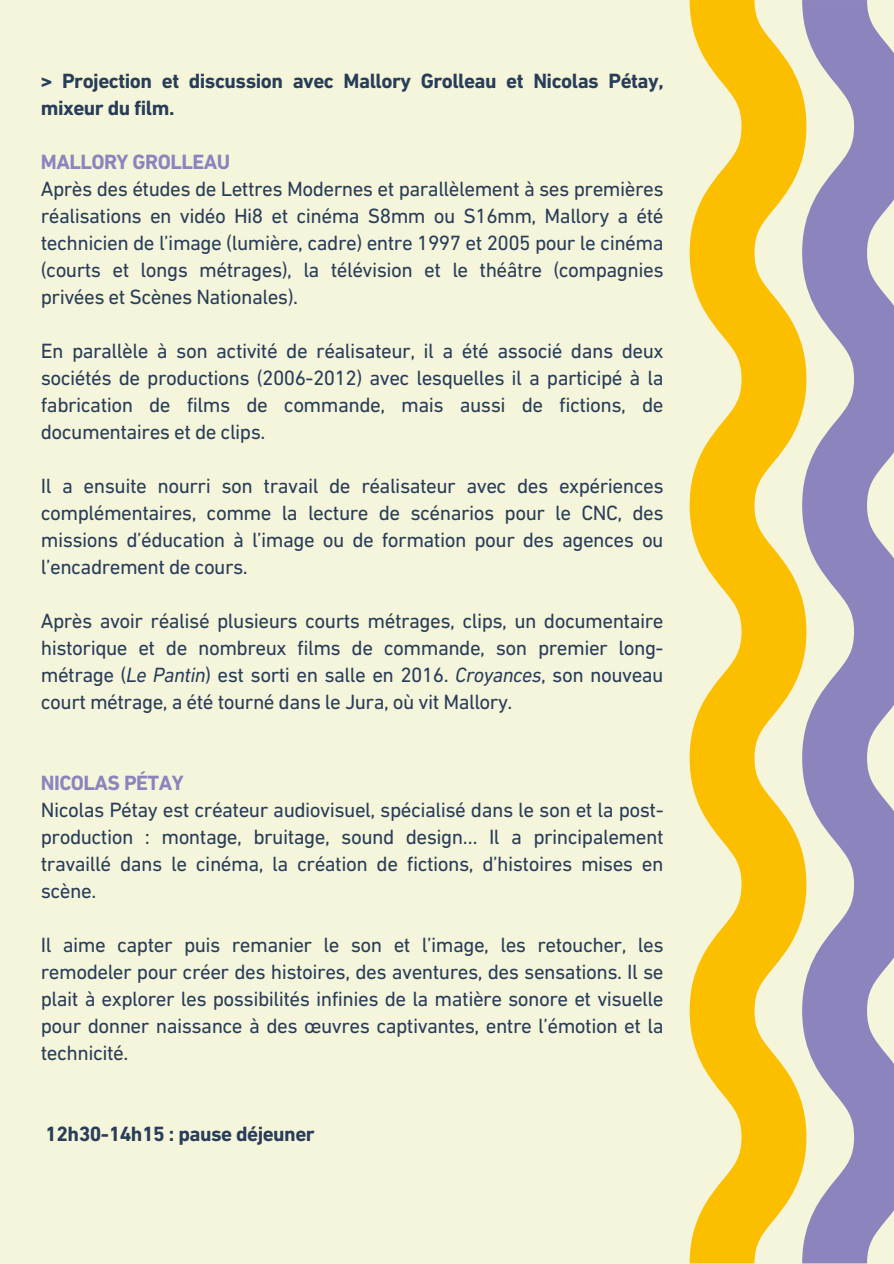
<style>
.page{position:relative;width:894px;height:1264px;background:#fff}
.page>*{position:absolute;margin:0;border:0;box-sizing:border-box;transform-origin:0 0}
.t1{font:21px/27px "DIN Next LT Pro";letter-spacing:-.025em;color:#283d58;text-align:justify}
.t2{font:700 21px/27px "DIN Next LT Pro";letter-spacing:-.025em;color:#283d58}
.t3{font:700 21px "DIN Next LT Pro";letter-spacing:-.025em;color:#8c84bd}
.s1{font-style:italic}
</style>
<div class="page">
<div style="left:0;top:0;width:893px;height:1263px;background:#f5f5dc"></div>
<svg style="left:689px;top:0;width:112px;height:1263px;fill:#fcbf00"></svg>
<svg style="left:801px;top:0;width:92px;height:1263px;fill:#8c84bd"></svg>
<p class="t2" style="left:41px;top:69px;width:624px">&gt; Projection et discussion avec Mallory Grolleau et Nicolas Pétay, mixeur du film.</p>
<p class="t3" style="left:41px;top:153px;width:191px">MALLORY GROLLEAU</p>
<p class="t1" style="left:41px;top:177px;width:624px">Après des études de Lettres Modernes et parallèlement à ses premières réalisations en vidéo Hi8 et cinéma S8mm ou S16mm, Mallory a été technicien de l’image (lumière, cadre) entre 1997 et 2005 pour le cinéma (courts et longs métrages), la télévision et le théâtre (compagnies privées et Scènes Nationales).</p>
<p class="t1" style="left:41px;top:339px;width:624px">En parallèle à son activité de réalisateur, il a été associé dans deux sociétés de productions (2006-2012) avec lesquelles il a participé à la fabrication de films de commande, mais aussi de fictions, de documentaires et de clips.</p>
<p class="t1" style="left:41px;top:474px;width:624px">Il a ensuite nourri son travail de réalisateur avec des expériences complémentaires, comme la lecture de scénarios pour le CNC, des missions d’éducation à l’image ou de formation pour des agences ou l’encadrement de cours.</p>
<p class="t1" style="left:41px;top:609px;width:624px">Après avoir réalisé plusieurs courts métrages, clips, un documentaire historique et de nombreux films de commande, son premier long&shy;métrage (<span class="s1">Le Pantin</span>) est sorti en salle en 2016. <span class="s1">Croyances</span>, son nouveau court métrage, a été tourné dans le Jura, où vit Mallory.</p>
<p class="t3" style="left:41px;top:774px;width:144px">NICOLAS PÉTAY</p>
<p class="t1" style="left:41px;top:798px;width:624px">Nicolas Pétay est créateur audiovisuel, spécialisé dans le son et la post&shy;production : montage, bruitage, sound design… Il a principalement travaillé dans le cinéma, la création de fictions, d’histoires mises en scène.</p>
<p class="t1" style="left:41px;top:933px;width:624px">Il aime capter puis remanier le son et l’image, les retoucher, les remodeler pour créer des histoires, des aventures, des sensations. Il se plait à explorer les possibilités infinies de la matière sonore et visuelle pour donner naissance à des œuvres captivantes, entre l’émotion et la technicité.</p>
<p class="t2" style="left:45px;top:1122px;width:271px">12h30-14h15 : pause déjeuner</p>
</div>
